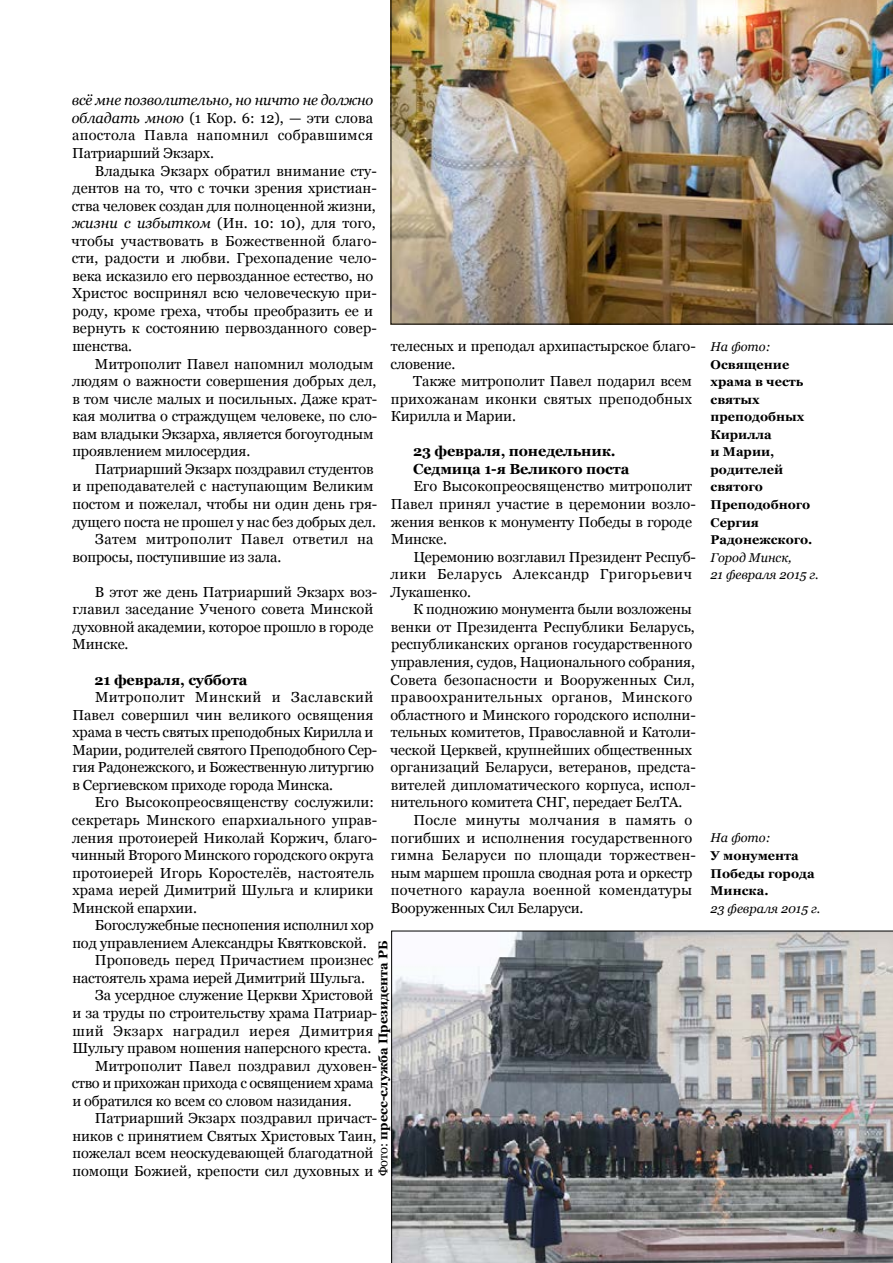
<style>
.page{position:relative;width:893px;height:1263px;background:#fff}
.page>*{position:absolute;margin:0;border:0;box-sizing:border-box;transform-origin:0 0}
.t1{font:14.55px/17.5px "Georgia";color:#000}
.t2{font:14.55px "Georgia";letter-spacing:.025em;color:#000}
.t3{font:14.55px "Georgia";letter-spacing:-.02em;color:#000}
.t4{font:700 14.55px "Georgia";letter-spacing:-.01em;color:#000}
.t5{font:italic 14.55px "Georgia";letter-spacing:-.01em;color:#000}
.t6{font:14.55px "Georgia";letter-spacing:.035em;color:#000}
.t7{font:14.55px "Georgia";letter-spacing:.03em;color:#000}
.t8{font:14.55px "Georgia";letter-spacing:.02em;color:#000}
.t9{font:700 12.75px/17.5px "Georgia";color:#000}
.s1{font-style:italic}
.s2{font-weight:400}
.s3{font-weight:400;font-style:italic}
</style>
<div class="page">
<svg style="left:391px;top:931px;width:502px;height:332px;background:#87888a"></svg>
<img style="left:391px;top:0;width:502px;height:324px">
<p class="t5" style="left:72px;top:91px;width:303px">всё мне позволительно, но ничто не должно</p>
<p class="t1" style="left:72px;top:109px;width:303px"><span class="s1">обладать мною</span> (1 Кор. 6: 12), — эти слова</p>
<p class="t2" style="left:72px;top:127px;width:302px">апостола Павла напомнил собравшимся</p>
<p class="t1" style="left:72px;top:144px;width:143px">Патриарший Экзарх.</p>
<p class="t1" style="left:95px;top:162px;width:284px">Владыка Экзарх обратил внимание сту-</p>
<p class="t1" style="left:73px;top:180px;width:305px">дентов на то, что с точки зрения христиан-</p>
<p class="t1" style="left:72px;top:197px;width:305px">ства человек создан для полноценной жизни,</p>
<p class="t1" style="left:72px;top:215px;width:305px"><span class="s1">жизни с избытком</span> (Ин. 10: 10), для того,</p>
<p class="t1" style="left:72px;top:232px;width:307px">чтобы участвовать в Божественной благо-</p>
<p class="t1" style="left:72px;top:250px;width:306px">сти, радости и любви. Грехопадение чело-</p>
<p class="t1" style="left:72px;top:267px;width:302px">века исказило его первозданное естество, но</p>
<p class="t1" style="left:72px;top:285px;width:306px">Христос воспринял всю человеческую при-</p>
<p class="t1" style="left:73px;top:302px;width:302px">роду, кроме греха, чтобы преобразить ее и</p>
<p class="t1" style="left:72px;top:320px;width:306px">вернуть к состоянию первозданного совер-</p>
<p class="t1" style="left:73px;top:338px;width:61px">шенства.</p>
<p class="t1" style="left:95px;top:355px;width:280px">Митрополит Павел напомнил молодым</p>
<p class="t1" style="left:72px;top:373px;width:306px">людям о важности совершения добрых дел,</p>
<p class="t1" style="left:72px;top:390px;width:307px">в том числе малых и посильных. Даже крат-</p>
<p class="t1" style="left:72px;top:408px;width:307px">кая молитва о страждущем человеке, по сло-</p>
<p class="t1" style="left:72px;top:425px;width:303px">вам владыки Экзарха, является богоугодным</p>
<p class="t1" style="left:72px;top:443px;width:179px">проявлением милосердия.</p>
<p class="t1" style="left:95px;top:460px;width:280px">Патриарший Экзарх поздравил студентов</p>
<p class="t1" style="left:72px;top:478px;width:303px">и преподавателей с наступающим Великим</p>
<p class="t1" style="left:72px;top:495px;width:307px">постом и пожелал, чтобы ни один день гря-</p>
<p class="t1" style="left:73px;top:513px;width:305px">дущего поста не прошел у нас без добрых дел.</p>
<p class="t8" style="left:95px;top:530px;width:280px">Затем митрополит Павел ответил на</p>
<p class="t1" style="left:72px;top:548px;width:210px">вопросы, поступившие из зала.</p>
<p class="t1" style="left:72px;top:583px;width:306px;text-indent:22px">В этот же день Патриарший Экзарх воз&shy;главил заседание Ученого совета Минской духовной академии, которое прошло в городе<br>Минске.</p>
<p class="t4" style="left:95px;top:670px;width:154px">21 февраля, суббота</p>
<p class="t2" style="left:95px;top:688px;width:280px">Митрополит Минский и Заславский</p>
<p class="t1" style="left:72px;top:706px;width:303px">Павел совершил чин великого освящения</p>
<p class="t3" style="left:73px;top:723px;width:302px">храма в честь святых преподобных Кирилла и</p>
<p class="t1" style="left:72px;top:741px;width:306px">Марии, родителей святого Преподобного Сер-</p>
<p class="t3" style="left:72px;top:758px;width:303px">гия Радонежского, и Божественную литургию</p>
<p class="t1" style="left:72px;top:776px;width:262px">в Сергиевском приходе города Минска.</p>
<p class="t1" style="left:95px;top:794px;width:281px">Его Высокопреосвященству сослужили:</p>
<p class="t1" style="left:72px;top:811px;width:307px">секретарь Минского епархиального управ-</p>
<p class="t1" style="left:72px;top:829px;width:307px">ления протоиерей Николай Коржич, благо-</p>
<p class="t1" style="left:72px;top:846px;width:304px">чинный Второго Минского городского округа</p>
<p class="t1" style="left:72px;top:864px;width:303px">протоиерей Игорь Коростелёв, настоятель</p>
<p class="t1" style="left:73px;top:882px;width:302px">храма иерей Димитрий Шульга и клирики</p>
<p class="t1" style="left:73px;top:899px;width:126px">Минской епархии.</p>
<p class="t1" style="left:95px;top:917px;width:281px">Богослужебные песнопения исполнил хор</p>
<p class="t1" style="left:72px;top:934px;width:296px">под управлением Александры Квятковской.</p>
<p class="t1" style="left:95px;top:952px;width:280px">Проповедь перед Причастием произнес</p>
<p class="t1" style="left:72px;top:969px;width:294px">настоятель храма иерей Димитрий Шульга.</p>
<p class="t1" style="left:95px;top:987px;width:280px">За усердное служение Церкви Христовой</p>
<p class="t1" style="left:72px;top:1004px;width:305px">и за труды по строительству храма Патриар-</p>
<p class="t7" style="left:73px;top:1022px;width:302px">ший Экзарх наградил иерея Димитрия</p>
<p class="t1" style="left:72px;top:1039px;width:300px">Шульгу правом ношения наперсного креста.</p>
<p class="t1" style="left:95px;top:1057px;width:284px">Митрополит Павел поздравил духовен-</p>
<p class="t3" style="left:72px;top:1074px;width:303px">ство и прихожан прихода с освящением храма</p>
<p class="t1" style="left:72px;top:1092px;width:281px">и обратился ко всем со словом назидания.</p>
<p class="t1" style="left:95px;top:1110px;width:284px">Патриарший Экзарх поздравил причаст-</p>
<p class="t1" style="left:72px;top:1127px;width:306px">ников с принятием Святых Христовых Таин,</p>
<p class="t1" style="left:72px;top:1145px;width:302px">пожелал всем неоскудевающей благодатной</p>
<p class="t1" style="left:72px;top:1162px;width:303px">помощи Божией, крепости сил духовных и</p>
<p class="t1" style="left:391px;top:338px;width:306px">телесных и преподал архипастырское благо-</p>
<p class="t1" style="left:390px;top:355px;width:67px">словение.</p>
<p class="t1" style="left:413px;top:373px;width:280px">Также митрополит Павел подарил всем</p>
<p class="t1" style="left:391px;top:390px;width:303px">прихожанам иконки святых преподобных</p>
<p class="t1" style="left:391px;top:408px;width:127px">Кирилла и Марии.</p>
<p class="t4" style="left:413px;top:442px;width:204px">23 февраля, понедельник.</p>
<p class="t4" style="left:413px;top:459px;width:218px">Седмица 1-я Великого поста</p>
<p class="t1" style="left:413px;top:478px;width:280px">Его Высокопреосвященство митрополит</p>
<p class="t1" style="left:391px;top:495px;width:307px">Павел принял участие в церемонии возло-</p>
<p class="t1" style="left:391px;top:513px;width:303px">жения венков к монументу Победы в городе</p>
<p class="t1" style="left:391px;top:531px;width:57px">Минске.</p>
<p class="t1" style="left:413px;top:548px;width:283px">Церемонию возглавил Президент Респуб-</p>
<p class="t6" style="left:391px;top:565px;width:303px">лики Беларусь Александр Григорьевич</p>
<p class="t1" style="left:391px;top:583px;width:82px">Лукашенко.</p>
<p class="t1" style="left:413px;top:601px;width:280px">К подножию монумента были возложены</p>
<p class="t1" style="left:391px;top:618px;width:306px">венки от Президента Республики Беларусь,</p>
<p class="t1" style="left:391px;top:636px;width:303px">республиканских органов государственного</p>
<p class="t1" style="left:391px;top:653px;width:305px">управления, судов, Национального собрания,</p>
<p class="t1" style="left:391px;top:671px;width:306px">Совета безопасности и Вооруженных Сил,</p>
<p class="t2" style="left:391px;top:688px;width:303px">правоохранительных органов, Минского</p>
<p class="t1" style="left:390px;top:706px;width:307px">областного и Минского городского исполни-</p>
<p class="t1" style="left:391px;top:724px;width:306px">тельных комитетов, Православной и Католи-</p>
<p class="t1" style="left:390px;top:741px;width:304px">ческой Церквей, крупнейших общественных</p>
<p class="t1" style="left:390px;top:759px;width:307px">организаций Беларуси, ветеранов, предста-</p>
<p class="t1" style="left:391px;top:776px;width:307px">вителей дипломатического корпуса, испол-</p>
<p class="t1" style="left:391px;top:794px;width:293px">нительного комитета СНГ, передает БелТА.</p>
<p class="t2" style="left:413px;top:811px;width:281px">После минуты молчания в память о</p>
<p class="t1" style="left:391px;top:829px;width:303px">погибших и исполнения государственного</p>
<p class="t1" style="left:391px;top:846px;width:306px">гимна Беларуси по площади торжествен-</p>
<p class="t1" style="left:391px;top:864px;width:303px">ным маршем прошла сводная рота и оркестр</p>
<p class="t1" style="left:391px;top:882px;width:303px">почетного караула военной комендатуры</p>
<p class="t1" style="left:391px;top:899px;width:194px">Вооруженных Сил Беларуси.</p>
<p class="t9" style="left:374px;top:1176px;width:237px;rotate:-90deg"><span class="s2">Фото:</span> пресс-служба Президента РБ</p>
<p class="t9" style="left:711px;top:338px;width:110px"><span class="s3">На фото:<br></span>Освящение храма в честь святых преподобных<br>Кирилла<br>и Марии, родителей святого<br>Преподобного<br>Сергия<br>Радонежского.<br><span class="s3">Город Минск,<br>21 февраля 2015 г.</span></p>
<p class="t9" style="left:711px;top:829px;width:111px"><span class="s3">На фото:<br></span>У монумента<br>Победы города<br>Минска.<br><span class="s3">23 февраля 2015 г.</span></p>
</div>
